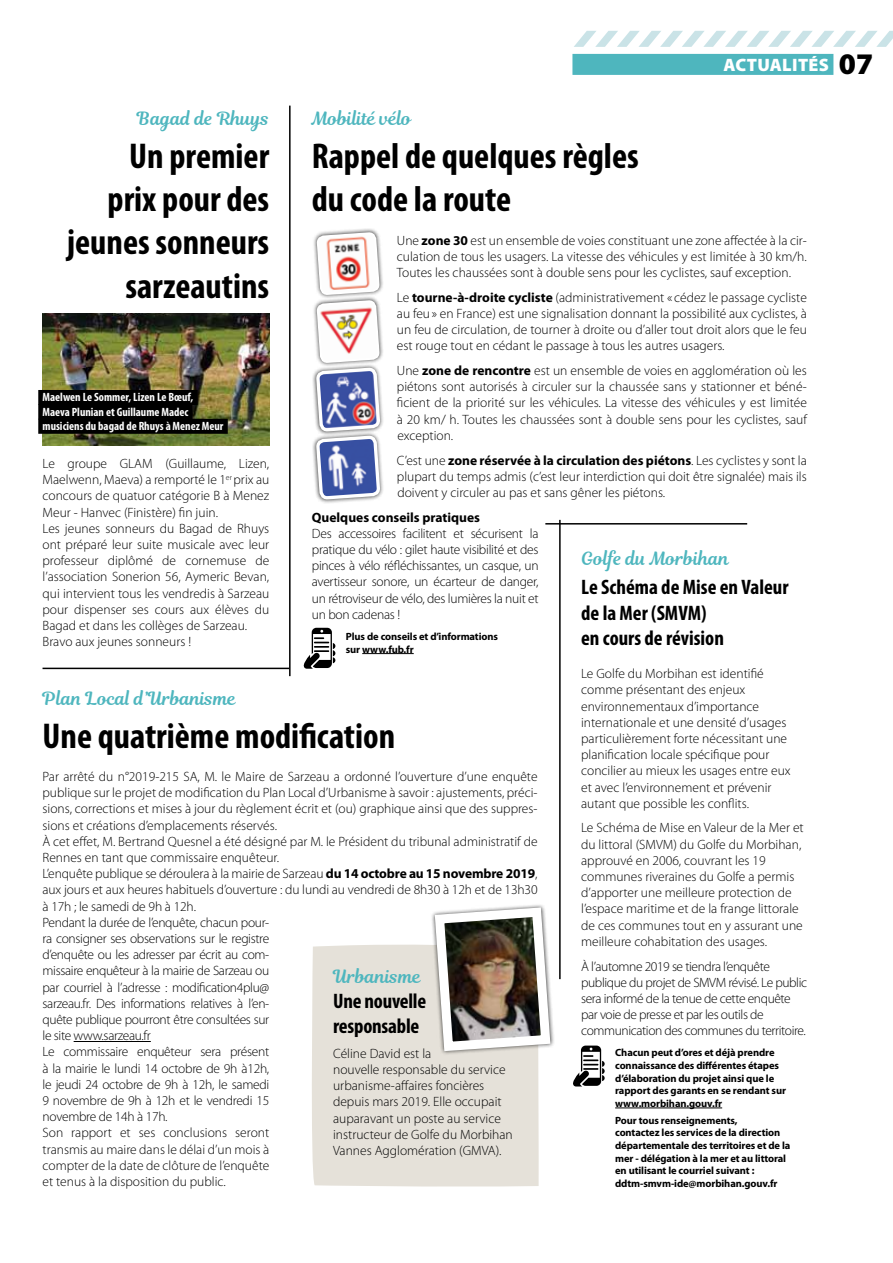
<style>
.page{position:relative;width:893px;height:1263px;background:#fff}
.page>*{position:absolute;margin:0;border:0;box-sizing:border-box;transform-origin:0 0}
.t1{font:700 condensed 36px/43.2px "Myriad Pro";color:#000;text-align:right}
.t2{font:700 condensed 21px/25.2px "Myriad Pro";color:#000}
.t3{font:18px "Magnolia Script";color:#4eb6be}
.t4{font:900 18px "Myriad Pro";letter-spacing:.02em;color:#fff}
.t5{font:300 13.5px/16.2px "Myriad Pro";color:#000}
.t6{font:300 13.5px/16.2px "Myriad Pro";letter-spacing:-.03em;color:#000}
.t7{font:700 13.5px "Myriad Pro";color:#000}
.t8{font:700 condensed 12px/14.4px "Myriad Pro";color:#fff}
.t9{font:700 10.5px/12.6px "Myriad Pro";letter-spacing:-.01em;color:#000}
.s1{font-size:30px;color:#000}
.s2{font-weight:700}
</style>
<div class="page">
<div style="left:572px;top:54px;width:261px;height:21px;background:#4eb6be"></div>
<svg style="left:574px;top:31px;width:319px;height:16px"></svg>
<img style="left:43px;top:313px;width:226px;height:132px">
<div style="left:38px;top:390px;width:160px;height:15px;background:#000"></div>
<div style="left:38px;top:404px;width:155px;height:15px;background:#000"></div>
<div style="left:38px;top:419px;width:190px;height:15px;background:#000"></div>
<hr style="left:289px;top:106px;width:2px;height:570px;background:#000">
<hr style="left:559px;top:520px;width:2px;height:459px;background:#000">
<hr style="left:43px;top:668px;width:246px;height:1px;background:#000">
<hr style="left:545px;top:523px;width:202px;height:1px;background:#000">
<hr style="left:74px;top:1041px;width:77px;height:1px;background:#000">
<div style="left:312px;top:944px;width:227px;height:243px;background:#e5e1d9"></div>
<img style="left:430px;top:905px;width:124px;height:151px">
<hr style="left:615px;top:1108px;width:107px;height:1px;background:#000">
<svg style="left:573px;top:1045px;width:32px;height:41px"></svg>
<hr style="left:362px;top:653px;width:52px;height:1px;background:#000">
<div style="left:313px;top:228px;width:71px;height:71px;background:#000;opacity:.75"></div>
<div style="left:313px;top:296px;width:71px;height:71px;background:#000;opacity:.75"></div>
<div style="left:312px;top:363px;width:72px;height:73px;background:#000;opacity:.75"></div>
<div style="left:312px;top:431px;width:72px;height:73px;background:#000;opacity:.75"></div>
<svg style="left:318px;top:228px;width:61px;height:276px"></svg>
<svg style="left:304px;top:628px;width:31px;height:41px"></svg>
<h3 class="t4" style="left:723px;top:53px;width:151px">ACTUALITÉS <span class="s1">07</span></h3>
<h3 class="t3" style="left:137px;top:105px;width:134px">Bagad de Rhuys</h3>
<h1 class="t1" style="left:67px;top:134px;width:204px">Un premier<br>prix pour des jeunes sonneurs sarzeautins</h1>
<h3 class="t3" style="left:312px;top:105px;width:101px">Mobilité vélo</h3>
<h1 class="t1" style="left:312px;top:134px;width:328px;text-align:left">Rappel de quelques règles du code la route</h1>
<p class="t5" style="left:397px;top:232px;width:411px;text-align:justify">Une <span class="s2">zone 30</span> est un ensemble de voies constituant une zone affectée à la cir&shy;culation de tous les usagers. La vitesse des véhicules y est limitée à 30 km/h.<br>Toutes les chaussées sont à double sens pour les cyclistes, sauf exception.</p>
<p class="t5" style="left:397px;top:289px;width:411px;text-align:justify">Le <span class="s2">tourne-à-droite cycliste</span> (administrativement « cédez le passage cycliste au feu» en France) est une signalisation donnant la possibilité aux cyclistes, à un feu de circulation, de tourner à droite ou d’aller tout droit alors que le feu est rouge tout en cédant le passage à tous les autres usagers.</p>
<p class="t5" style="left:397px;top:362px;width:411px;text-align:justify">Une <span class="s2">zone de rencontre</span> est un ensemble de voies en agglomération où les piétons sont autorisés à circuler sur la chaussée sans y stationner et béné&shy;ficient de la priorité sur les véhicules. La vitesse des véhicules y est limitée à 20 km/ h. Toutes les chaussées sont à double sens pour les cyclistes, sauf exception.</p>
<p class="t5" style="left:397px;top:452px;width:411px;text-align:justify">C’est une <span class="s2">zone réservée à la circulation des piétons</span>. Les cyclistes y sont la plupart du temps admis (c’est leur interdiction qui doit être signalée) mais ils doivent y circuler au pas et sans gêner les piétons.</p>
<p class="t7" style="left:312px;top:508px;width:170px">Quelques conseils pratiques</p>
<p class="t5" style="left:312px;top:525px;width:228px;text-align:justify">Des accessoires facilitent et sécurisent la pratique du vélo : gilet haute visibilité et des pinces à vélo réfléchissantes, un casque, un avertisseur sonore, un écarteur de danger, un rétroviseur de vélo, des lumières la nuit et un bon cadenas !</p>
<p class="t9" style="left:346px;top:630px;width:154px">Plus de conseils et d’informations sur www.fub.fr</p>
<p class="t8" style="left:43px;top:390px;width:182px">Maelwen Le Sommer, Lizen Le Bœuf,<br>Maeva Plunian et Guillaume Madec musiciens du bagad de Rhuys à Menez Meur</p>
<p class="t5" style="left:43px;top:455px;width:228px">Le groupe GLAM (Guillaume, Lizen, Maelwenn, Maeva) a remporté le 1<sup>er</sup> prix au concours de quatuor catégorie B à Menez Meur - Hanvec (Finistère) fin juin.<br>Les jeunes sonneurs du Bagad de Rhuys ont préparé leur suite musicale avec leur professeur diplômé de cornemuse de l’association Sonerion 56, Aymeric Bevan, qui intervient tous les vendredis à Sarzeau pour dispenser ses cours aux élèves du Bagad et dans les collèges de Sarzeau.<br>Bravo aux jeunes sonneurs !</p>
<h3 class="t3" style="left:581px;top:545px;width:149px">Golfe du Morbihan</h3>
<h2 class="t2" style="left:581px;top:574px;width:209px">Le Schéma de Mise en Valeur de la Mer (SMVM</h2>
<h2 class="t2" style="left:581px;top:600px;width:144px;text-indent:120px">) en cours de révision</h2>
<p class="t5" style="left:581px;top:665px;width:211px">Le Golfe du Morbihan est identifié comme présentant des enjeux environnementaux d’importance internationale et une densité d’usages particulièrement forte nécessitant une planification locale spécifique pour concilier au mieux les usages entre eux et avec l’environnement et prévenir autant que possible les conflits.</p>
<p class="t5" style="left:581px;top:820px;width:224px">Le Schéma de Mise en Valeur de la Mer et du littoral (SMVM) du Golfe du Morbihan, approuvé en 2006, couvrant les 19 communes riveraines du Golfe a permis d’apporter une meilleure protection de l’espace maritime et de la frange littorale de ces communes tout en y assurant une meilleure cohabitation des usages.</p>
<p class="t6" style="left:581px;top:958px;width:227px">À l’automne 2019 se tiendra l’enquête publique du projet de SMVM révisé. Le public sera informé de la tenue de cette enquête par voie de presse et par les outils de communication des communes du territoire.</p>
<p class="t9" style="left:615px;top:1046px;width:172px">Chacun peut d’ores et déjà prendre connaissance des différentes étapes d’élaboration du projet ainsi que le rapport des garants en se rendant sur www.morbihan.gouv.fr</p>
<p class="t9" style="left:615px;top:1113px;width:177px">Pour tous renseignements,<br>contactez les services de la direction départementale des territoires et de la mer - délégation à la mer et au littoral en utilisant le courriel suivant : ddtm-smvm-ide@morbihan.gouv.fr</p>
<h3 class="t3" style="left:43px;top:685px;width:195px">Plan Local d’Urbanisme</h3>
<h1 class="t1" style="left:43px;top:713px;width:354px">Une quatrième modification</h1>
<p class="t5" style="left:43px;top:768px;width:497px">Par arrêté du n°2019-215 SA, M. le Maire de Sarzeau a ordonné l’ouverture d’une enquête publique sur le projet de modification du Plan Local d’Urbanisme à savoir : ajustements, préci&shy;sions, corrections et mises à jour du règlement écrit et (ou) graphique ainsi que des suppres&shy;sions et créations d’emplacements réservés.<br>À cet effet, M. Bertrand Quesnel a été désigné par M. le Président du tribunal administratif de Rennes en tant que commissaire enquêteur.<br>L’enquête publique se déroulera à la mairie de Sarzeau <span class="s2">du 14 octobre au 15 novembre 2019</span>, aux jours et aux heures habituels d’ouverture : du lundi au vendredi de 8h30 à 12h et de 13h30 à 17h ; le samedi de 9h à 12h.<br>Pendant la durée de l’enquête, chacun pour-<br>ra consigner ses observations sur le registre<br>d’enquête ou les adresser par écrit au com-<br>missaire enquêteur à la mairie de Sarzeau ou<br>par courriel à l’adresse : modification4plu@<br>sarzeau.fr. Des informations relatives à l’en-<br>quête publique pourront être consultées sur<br>le site www.sarzeau.fr<br>Le commissaire enquêteur sera présent<br>à la mairie le lundi 14 octobre de 9h à12h,<br>le jeudi 24 octobre de 9h à 12h, le samedi<br>9 novembre de 9h à 12h et le vendredi 15<br>novembre de 14h à 17h.<br>Son rapport et ses conclusions seront<br>transmis au maire dans le délai d’un mois à<br>compter de la date de clôture de l’enquête<br>et tenus à la disposition du public.</p>
<h3 class="t3" style="left:333px;top:963px;width:89px">Urbanisme</h3>
<h2 class="t2" style="left:333px;top:988px;width:95px">Une nouvelle responsable</h2>
<p class="t5" style="left:333px;top:1045px;width:181px">Céline David est la<br>nouvelle responsable du service urbanisme-affaires foncières depuis mars 2019. Elle occupait auparavant un poste au service instructeur de Golfe du Morbihan<br>Vannes Agglomération (GMVA).</p>
</div>
